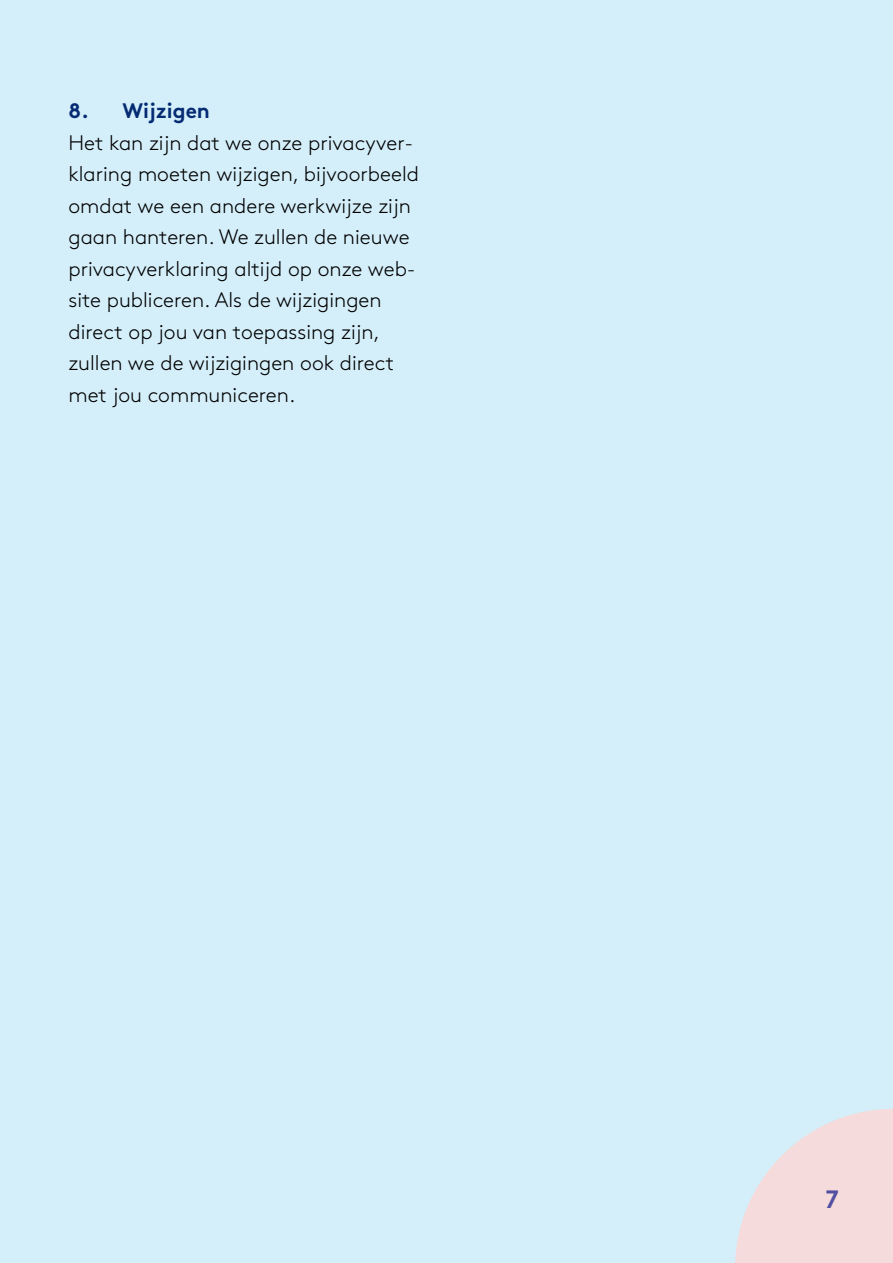
<style>
.page{position:relative;width:893px;height:1263px;background:#d4effa}
.page>*{position:absolute;margin:0;border:0;box-sizing:border-box;transform-origin:0 0}
.t1{font:700 25.05px "Brown";color:#524fa1}
.t2{font:300 21px/31.5px "Brown";color:#000}
.t3{font:700 21px "Brown";color:#052b73}
</style>
<div class="page">
<svg style="left:735px;top:1109px;width:158px;height:154px"></svg>
<p class="t3" style="left:68px;top:94px;width:143px">8. Wijzigen</p>
<p class="t2" style="left:68px;top:125px;width:352px">Het kan zijn dat we onze privacyver&shy;klaring moeten wijzigen, bijvoorbeeld omdat we een andere werkwijze zijn gaan hanteren. We zullen de nieuwe privacyverklaring altijd op onze web&shy;site publiceren. Als de wijzigingen direct op jou van toepassing zijn, zullen we de wijzigingen ook direct met jou communiceren.</p>
<p class="t1" style="left:826px;top:1179px;width:15px">7</p>
</div>
